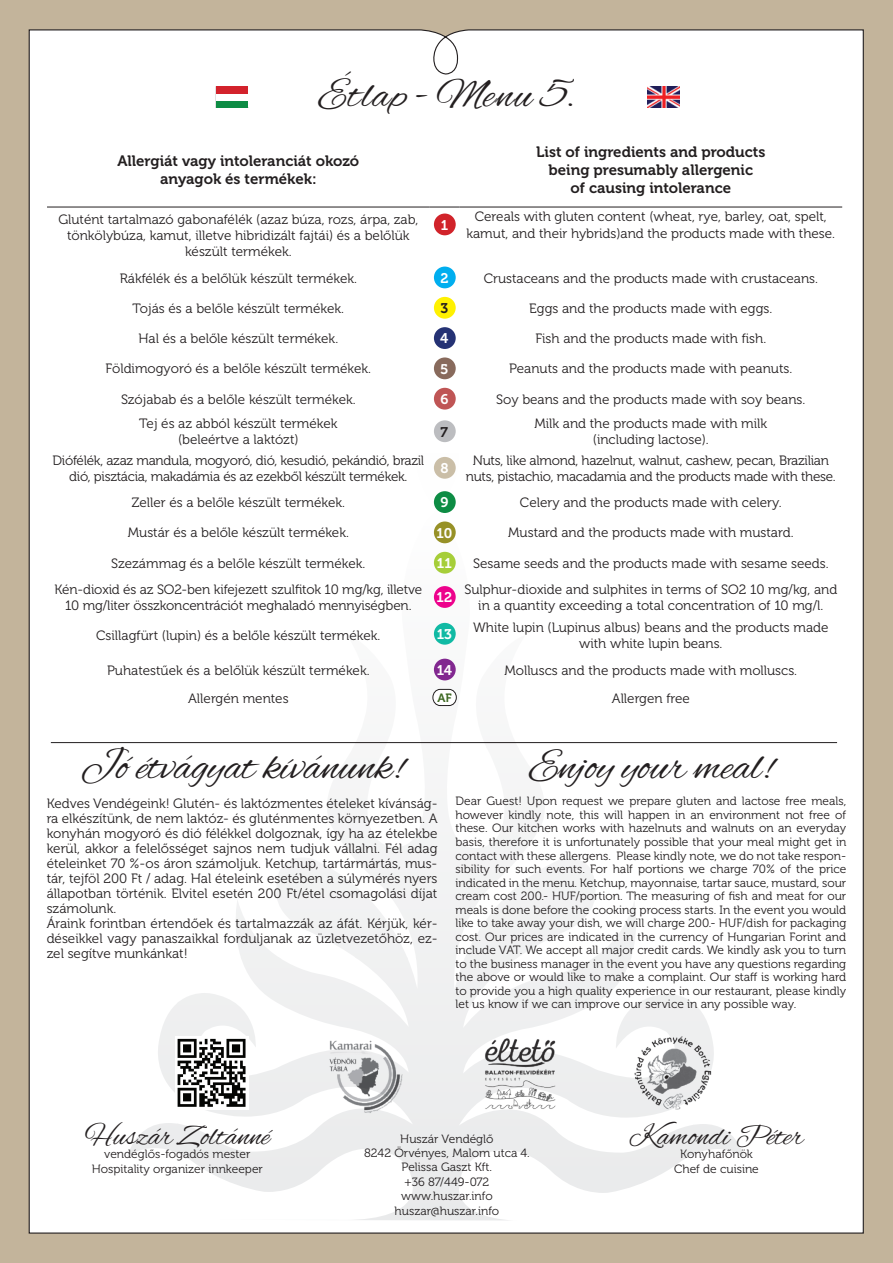
<style>
.page{position:relative;width:893px;height:1263px;background:#c3b49b}
.page>*{position:absolute;margin:0;border:0;box-sizing:border-box;transform-origin:0 0}
.t1{font:43.5px "Alex Brush";color:#231f20}
.t2{font:42px "Alex Brush";letter-spacing:.03em;color:#231f20}
.t3{font:30px "Alex Brush";color:#231f20}
.t4{font:15px/18px "Museo 700";color:#231f20;text-align:center}
.t5{font:13.95px "Museo 700";letter-spacing:-.005em;color:#fff}
.t6{font:13.95px "Museo 700";color:#231f20}
.t7{font:13.5px/15px "Museo 300";color:#231f20;text-align:center}
.t8{font:13.5px/16.2px "Museo 300";letter-spacing:-.02em;color:#231f20;text-align:center}
.t9{font:12px/13.5px "Museo 300";color:#231f20;text-align:center}
.t10{font:12px "Museo 700";color:#3d6821}
</style>
<div class="page">
<div style="left:28px;top:29px;width:836px;height:1205px;background:#fff"></div>
<img style="left:177px;top:957px;width:517px;height:263px">
<img style="left:127px;top:1001px;width:52px;height:156px">
<img style="left:692px;top:1002px;width:51px;height:155px">
<img style="left:231px;top:852px;width:409px;height:107px">
<img style="left:319px;top:747px;width:234px;height:107px">
<img style="left:346px;top:590px;width:180px;height:159px">
<div style="left:403px;top:433px;width:66px;height:159px;background:#fff"></div>
<svg style="left:247px;top:87px;width:1px;height:21px"></svg>
<div style="left:216px;top:101px;width:31px;height:7px;background:#0d8c44"></div>
<div style="left:216px;top:94px;width:31px;height:7px;background:#fff"></div>
<div style="left:216px;top:87px;width:31px;height:7px;background:#d3222c"></div>
<img style="left:648px;top:87px;width:32px;height:21px">
<img style="left:322px;top:1031px;width:87px;height:85px">
<svg style="left:175px;top:1036px;width:73px;height:73px"></svg>
<svg style="left:178px;top:1039px;width:68px;height:68px;background:#7b7c7b"></svg>
<img style="left:477px;top:1033px;width:84px;height:80px">
<img style="left:632px;top:1034px;width:81px;height:77px">
<hr style="left:47px;top:207px;width:383px;height:1px;background:#231f20">
<svg style="left:430px;top:207px;width:29px;height:1px"></svg>
<hr style="left:459px;top:207px;width:383px;height:1px;background:#231f20">
<div style="left:434px;top:214px;width:22px;height:21px;background:#d1232a;border-radius:50%"></div>
<div style="left:434px;top:267px;width:22px;height:21px;background:#00aeef;border-radius:50%"></div>
<div style="left:434px;top:297px;width:22px;height:22px;background:#fff101;border-radius:50%"></div>
<div style="left:434px;top:327px;width:22px;height:22px;background:#253274;border-radius:50%"></div>
<div style="left:434px;top:357px;width:22px;height:22px;background:#886a5c;border-radius:50%"></div>
<div style="left:434px;top:388px;width:22px;height:22px;background:#bf5555;border-radius:50%"></div>
<div style="left:434px;top:420px;width:22px;height:22px;background:#bcbdc0;border-radius:50%"></div>
<div style="left:434px;top:457px;width:22px;height:22px;background:#cabea7;border-radius:50%"></div>
<div style="left:434px;top:491px;width:22px;height:22px;background:#0d8c44;border-radius:50%"></div>
<div style="left:434px;top:521px;width:22px;height:22px;background:#979127;border-radius:50%"></div>
<div style="left:434px;top:552px;width:22px;height:22px;background:#a6ce39;border-radius:50%"></div>
<div style="left:434px;top:586px;width:22px;height:22px;background:#ed028c;border-radius:50%"></div>
<div style="left:434px;top:623px;width:22px;height:22px;background:#11baa4;border-radius:50%"></div>
<div style="left:434px;top:659px;width:22px;height:21px;background:#822890;border-radius:50%"></div>
<svg style="left:432px;top:689px;width:25px;height:17px"></svg>
<hr style="left:51px;top:742px;width:786px;height:1px;background:#231f20">
<h2 class="t2" style="left:318px;top:72px;width:258px">Étlap - Menu 5.</h2>
<p class="t4" style="left:117px;top:152px;width:243px">Allergiát vagy intoleranciát okozó anyagok és termékek:</p>
<p class="t4" style="left:536px;top:143px;width:231px">List of ingredients and products being presumably allergenic<br>of causing intolerance</p>
<p class="t7" style="left:58px;top:211px;width:362px;line-height:16.2px">Glutént tartalmazó gabonafélék (azaz búza, rozs, árpa, zab, tönkölybúza, kamut, illetve hibridizált fajtái) és a belőlük készült termékek.</p>
<p class="t5" style="left:441px;top:217px;width:9px">1</p>
<p class="t7" style="left:467px;top:209px;width:370px;line-height:16.2px">Cereals with gluten content (wheat, rye, barley, oat, spelt, kamut, and their hybrids)and the products made with these.</p>
<p class="t7" style="left:120px;top:271px;width:239px">Rákfélék és a belőlük készült termékek.</p>
<p class="t5" style="left:440px;top:270px;width:10px">2</p>
<p class="t7" style="left:484px;top:271px;width:336px">Crustaceans and the products made with crustaceans.</p>
<p class="t7" style="left:133px;top:301px;width:213px">Tojás és a belőle készült termékek.</p>
<p class="t6" style="left:440px;top:300px;width:9px">3</p>
<p class="t7" style="left:529px;top:301px;width:245px">Eggs and the products made with eggs.</p>
<p class="t7" style="left:138px;top:331px;width:201px">Hal és a belőle készült termékek.</p>
<p class="t5" style="left:440px;top:331px;width:10px">4</p>
<p class="t7" style="left:535px;top:331px;width:232px">Fish and the products made with fish.</p>
<p class="t7" style="left:106px;top:362px;width:267px">Földimogyoró és a belőle készült termékek.</p>
<p class="t5" style="left:440px;top:361px;width:10px">5</p>
<p class="t7" style="left:509px;top:362px;width:285px">Peanuts and the products made with peanuts.</p>
<p class="t7" style="left:121px;top:392px;width:236px">Szójabab és a belőle készült termékek.</p>
<p class="t5" style="left:440px;top:391px;width:10px">6</p>
<p class="t7" style="left:496px;top:392px;width:311px">Soy beans and the products made with soy beans.</p>
<p class="t7" style="left:139px;top:416px;width:200px;line-height:16.2px">Tej és az abból készült termékek (beleértve a laktózt)</p>
<p class="t6" style="left:441px;top:424px;width:9px">7</p>
<p class="t7" style="left:534px;top:416px;width:234px;line-height:16.2px">Milk and the products made with milk (including lactose).</p>
<p class="t8" style="left:52px;top:452px;width:373px">Diófélék, azaz mandula, mogyoró, dió, kesudió, pekándió, brazil dió, pisztácia, makadámia és az ezekből készült termékek.</p>
<p class="t5" style="left:440px;top:460px;width:10px">8</p>
<p class="t8" style="left:466px;top:452px;width:372px">Nuts, like almond, hazelnut, walnut, cashew, pecan, Brazilian nuts, pistachio, macadamia and the products made with these.</p>
<p class="t7" style="left:132px;top:495px;width:215px">Zeller és a belőle készült termékek.</p>
<p class="t5" style="left:440px;top:495px;width:10px">9</p>
<p class="t7" style="left:520px;top:495px;width:263px">Celery and the products made with celery.</p>
<p class="t7" style="left:128px;top:526px;width:223px">Mustár és a belőle készült termékek.</p>
<p class="t5" style="left:436px;top:525px;width:17px">10</p>
<p class="t7" style="left:508px;top:526px;width:287px">Mustard and the products made with mustard.</p>
<p class="t7" style="left:111px;top:556px;width:256px">Szezámmag és a belőle készült termékek.</p>
<p class="t5" style="left:437px;top:555px;width:16px">11</p>
<p class="t7" style="left:473px;top:556px;width:357px">Sesame seeds and the products made with sesame seeds.</p>
<p class="t7" style="left:54px;top:581px;width:369px;line-height:16.2px">Kén-dioxid és az SO2-ben kifejezett szulfitok 10 mg/kg, illetve<br>10 mg/liter összkoncentrációt meghaladó mennyiségben.</p>
<p class="t5" style="left:437px;top:590px;width:17px">12</p>
<p class="t7" style="left:464px;top:581px;width:374px;line-height:16.2px">Sulphur-dioxide and sulphites in terms of SO2 10 mg/kg, and in a quantity exceeding a total concentration of 10 mg/l.</p>
<p class="t7" style="left:96px;top:628px;width:286px">Csillagfürt (lupin) és a belőle készült termékek.</p>
<p class="t5" style="left:437px;top:626px;width:17px">13</p>
<p class="t7" style="left:473px;top:620px;width:357px;line-height:16.2px">White lupin (Lupinus albus) beans and the products made with white lupin beans.</p>
<p class="t7" style="left:107px;top:663px;width:264px">Puhatestűek és a belőlük készült termékek.</p>
<p class="t5" style="left:437px;top:662px;width:17px">14</p>
<p class="t7" style="left:504px;top:663px;width:294px">Molluscs and the products made with molluscs.</p>
<p class="t7" style="left:188px;top:691px;width:102px">Allergén mentes</p>
<p class="t10" style="left:437px;top:691px;width:16px">AF</p>
<p class="t7" style="left:612px;top:691px;width:80px">Allergen free</p>
<h1 class="t1" style="left:80px;top:743px;width:325px">Jó étvágyat kívánunk!</h1>
<p class="t7" style="left:47px;top:797px;width:392px;text-align:left">Kedves Vendégeink! Glutén- és laktózmentes ételeket kívánság&shy;ra elkészítünk, de nem laktóz- és gluténmentes környezetben. A konyhán mogyoró és dió félékkel dolgoznak, így ha az ételekbe kerül, akkor a felelősséget sajnos nem tudjuk vállalni. Fél adag ételeinket 70 %-os áron számoljuk. Ketchup, tartármártás, mus&shy;tár, tejföl 200 Ft / adag. Hal ételeink esetében a súlymérés nyers állapotban történik. Elvitel esetén 200 Ft/étel csomagolási díjat számolunk.<br>Áraink forintban értendőek és tartalmazzák az áfát. Kérjük, kér&shy;déseikkel vagy panaszaikkal forduljanak az üzletvezetőhöz, ez&shy;zel segítve munkánkat!</p>
<h1 class="t1" style="left:529px;top:743px;width:246px">Enjoy your meal!</h1>
<p class="t9" style="left:455px;top:795px;width:392px;text-align:justify">Dear Guest! Upon request we prepare gluten and lactose free meals, however kindly note, this will happen in an environment not free of these. Our kitchen works with hazelnuts and walnuts on an everyday basis, therefore it is unfortunately possible that your meal might get in contact with these allergens. Please kindly note, we do not take respon&shy;sibility for such events. For half portions we charge 70% of the price indicated in the menu. Ketchup, mayonnaise, tartar sauce, mustard, sour cream cost 200.- HUF/portion. The measuring of fish and meat for our meals is done before the cooking process starts. In the event you would like to take away your dish, we will charge 200.- HUF/dish for packaging cost. Our prices are indicated in the currency of Hungarian Forint and include VAT. We accept all major credit cards. We kindly ask you to turn to the business manager in the event you have any questions regarding the above or would like to make a complaint. Our staff is working hard to provide you a high quality experience in our restaurant, please kindly let us know if we can improve our service in any possible way.</p>
<h3 class="t3" style="left:85px;top:1119px;width:186px">Huszár Zoltánné</h3>
<p class="t9" style="left:92px;top:1147px;width:173px;line-height:14.4px">vendéglős-fogadós mester<br>Hospitality organizer innkeeper</p>
<p class="t9" style="left:364px;top:1131px;width:167px;line-height:14.4px">Huszár Vendéglő<br>8242 Örvényes, Malom utca 4.<br>Pelissa Gaszt Kft.<br>+36 87/449-072 www.huszar.info huszar@huszar.info</p>
<h3 class="t3" style="left:629px;top:1119px;width:176px">Kamondi Péter</h3>
<p class="t9" style="left:674px;top:1147px;width:86px;line-height:14.4px">Konyhafőnök<br>Chef de cuisine</p>
</div>
